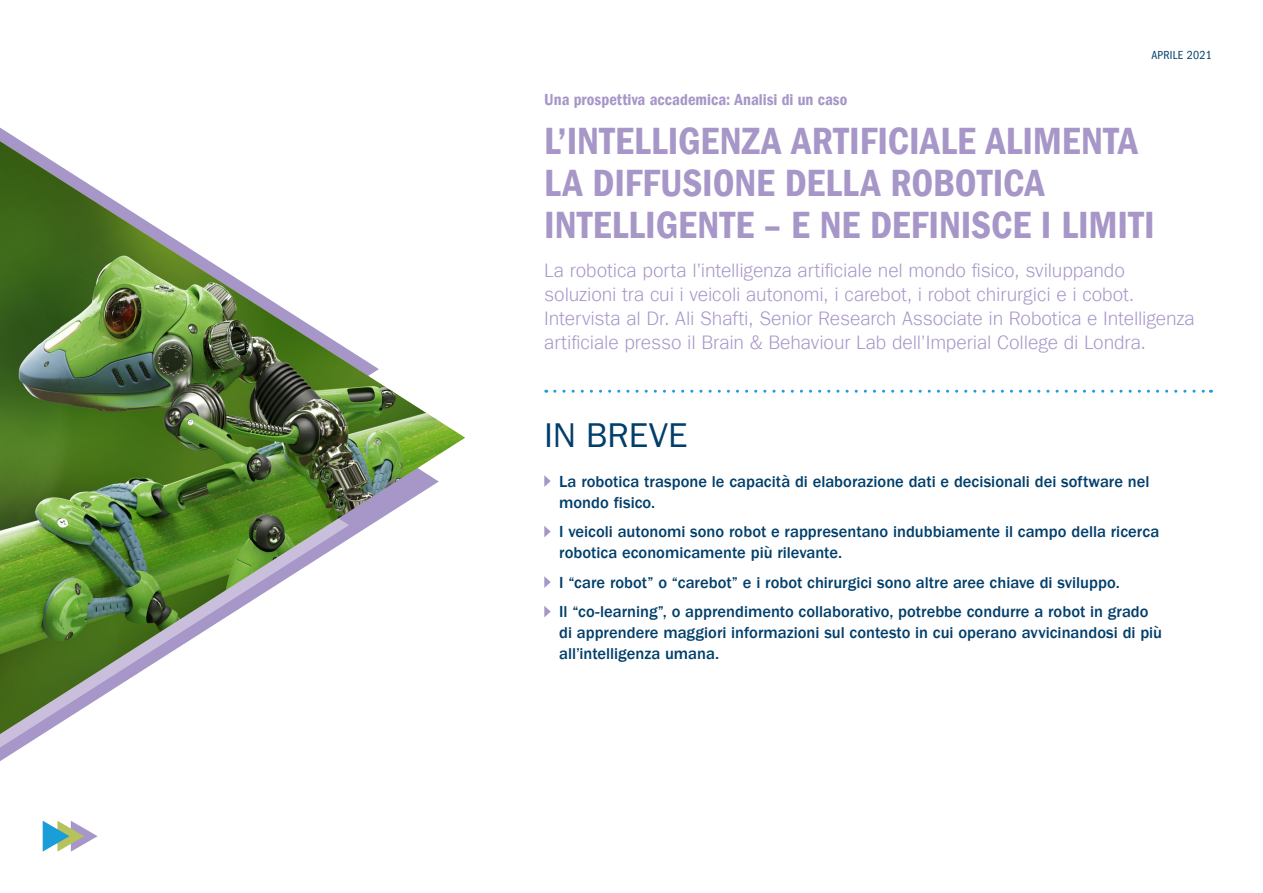
<style>
.page{position:relative;width:1263px;height:893px;background:#fff}
.page>*{position:absolute;margin:0;border:0;box-sizing:border-box;transform-origin:0 0}
.t1{font:39px/42px "ITC Frank Gofor Ameriprise Dm Cn";letter-spacing:.005em;color:#a796c8}
.t2{font:34.5px "ITC Frank Gofor Ameriprise";color:#003e6b}
.t3{font:300 19.5px/24px "ITC Frank Gofor Ameriprise";letter-spacing:-.005em;color:#a796c8}
.t4{font:500 16.5px/21px "ITC Frank Gofor Ameriprise";color:#003e6b}
.t5{font:16.5px "ITC Frank Gofor Ameriprise Dm Cn";color:#a796c8}
.t6{font:condensed 12px "ITC Frank Gofor Ameriprise";letter-spacing:.02em;color:#003e6b}
</style>
<div class="page">
<svg style="left:43px;top:843px;width:43px;height:9px"></svg>
<svg style="left:0;top:734px;width:98px;height:109px"></svg>
<img style="left:0;top:141px;width:465px;height:593px">
<svg style="left:544px;top:475px;width:7px;height:12px"></svg>
<svg style="left:544px;top:526px;width:7px;height:11px"></svg>
<svg style="left:544px;top:576px;width:7px;height:12px"></svg>
<svg style="left:544px;top:606px;width:7px;height:11px"></svg>
<svg style="left:555px;top:390px;width:656px;height:3px"></svg>
<p class="t6" style="left:1151px;top:49px;width:62px">APRILE 2021</p>
<p class="t5" style="left:544px;top:90px;width:305px">Una prospettiva accademica: Analisi di un caso</p>
<h1 class="t1" style="left:544px;top:121px;width:612px">L’INTELLIGENZA ARTIFICIALE ALIMENTA<br>LA DIFFUSIONE DELLA ROBOTICA<br>INTELLIGENTE – E NE DEFINISCE I LIMITI</h1>
<p class="t3" style="left:544px;top:259px;width:652px">La robotica porta l’intelligenza artificiale nel mondo fisico, sviluppando soluzioni tra cui i veicoli autonomi, i carebot, i robot chirurgici e i cobot.<br>Intervista al Dr. Ali Shafti, Senior Research Associate in Robotica e Intelligenza artificiale presso il Brain &amp; Behaviour Lab dell’Imperial College di Londra.</p>
<h2 class="t2" style="left:544px;top:416px;width:145px">IN BREVE</h2>
<p class="t4" style="left:559px;top:471px;width:592px">La robotica traspone le capacità di elaborazione dati e decisionali dei software nel mondo fisico.</p>
<p class="t4" style="left:559px;top:522px;width:601px">I veicoli autonomi sono robot e rappresentano indubbiamente il campo della ricerca robotica economicamente più rilevante.</p>
<p class="t4" style="left:559px;top:568px;width:591px;line-height:29.5px">I “care robot” o “carebot” e i robot chirurgici sono altre aree chiave di sviluppo.<br>Il “co-learning”, o apprendimento collaborativo, potrebbe condurre a robot in grado</p>
<p class="t4" style="left:559px;top:623px;width:604px">di apprendere maggiori informazioni sul contesto in cui operano avvicinandosi di più all’intelligenza umana.</p>
</div>
